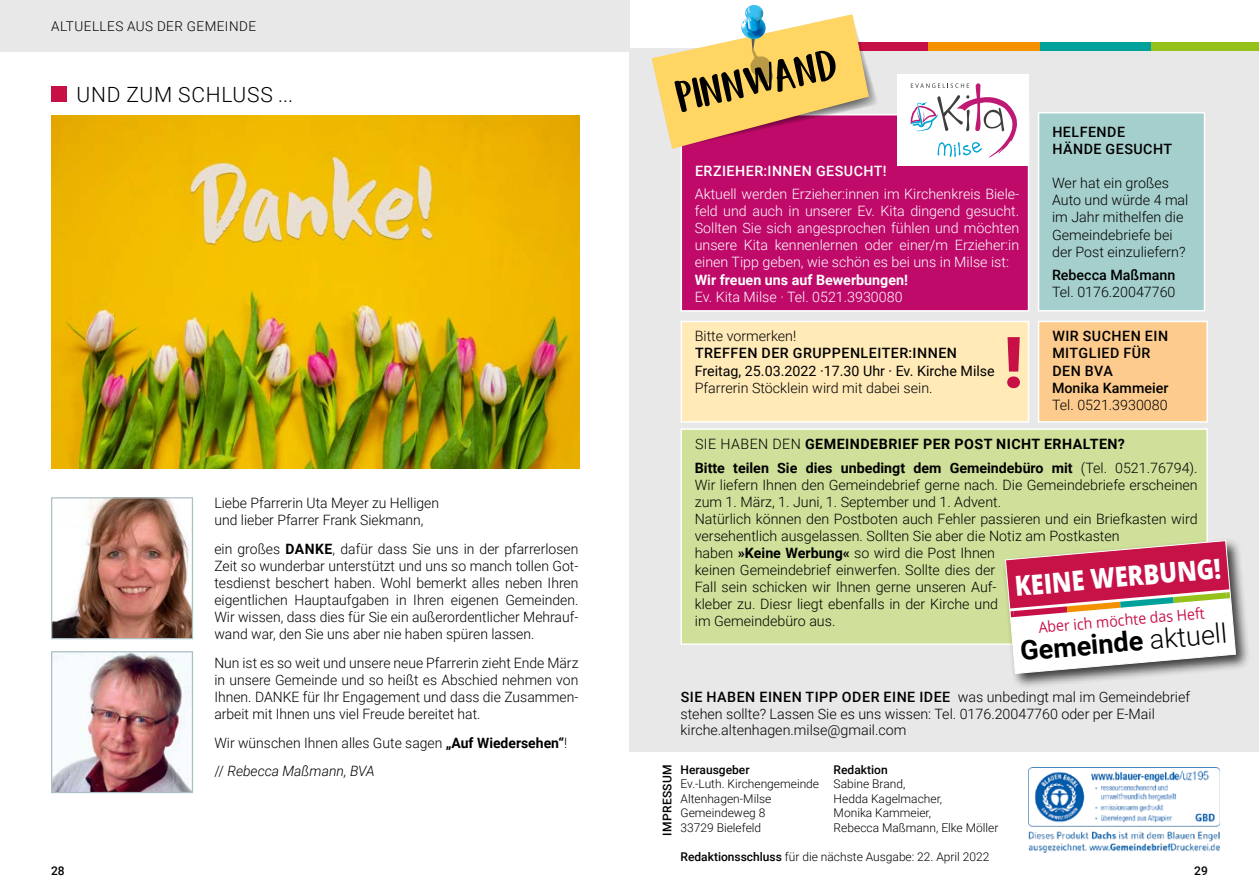
<style>
.page{position:relative;width:1259px;height:893px;background:#fff}
.page>*{position:absolute;margin:0;border:0;box-sizing:border-box;transform-origin:0 0}
.t1{font:800 27.6px "Open Sans";color:#fff;scale:.85 1}
.t2{font:700 27px "Roboto";color:#000}
.t3{font:300 21px "Roboto";letter-spacing:.035em;color:#000}
.t4{font:15.15px "Open Sans";color:#c71247;scale:.94 1}
.t5{font:300 14.25px/17.1px "Roboto";color:#000}
.t6{font:300 14.25px/17.1px "Roboto";color:#fff;text-align:justify}
.t7{font:700 14.25px/23.5px "Roboto";color:#000}
.t8{font:500 14.25px/17.1px "Roboto";letter-spacing:.035em;color:#000}
.t9{font:14.25px "Roboto";color:#000}
.t10{font:700 14.25px "Roboto";color:#fff}
.t11{font:500 14.25px "Roboto";letter-spacing:.035em;color:#fff}
.t12{font:500 14.25px "Roboto";color:#000}
.t13{font:300 13.5px "Roboto";letter-spacing:.035em;color:#000}
.t14{font:300 12px/14.4px "Roboto";color:#000}
.t15{font:500 12px "Roboto";color:#000}
.t16{font:500 12px "Roboto";letter-spacing:.035em;color:#000}
.s1{font-weight:700}
.s2{font-style:italic}
.s3{font-weight:300}
.s4{font-weight:500}
</style>
<div class="page">
<div style="left:0;top:0;width:629px;height:51px;background:#e9e8e8"></div>
<div style="left:629px;top:48px;width:630px;height:703px;background:#e9e8e8"></div>
<div style="left:816px;top:43px;width:112px;height:8px;background:#c61046"></div>
<div style="left:928px;top:43px;width:112px;height:8px;background:#f39100"></div>
<div style="left:1040px;top:43px;width:111px;height:8px;background:#00a19a"></div>
<div style="left:1151px;top:43px;width:108px;height:8px;background:#94c11a"></div>
<div style="left:1038px;top:112px;width:167px;height:200px;background:#a5cfcc"></div>
<div style="left:1038px;top:321px;width:169px;height:101px;background:#fccb8d"></div>
<div style="left:1037px;top:321px;width:171px;height:102px;border:2px solid #fff"></div>
<div style="left:681px;top:115px;width:347px;height:196px;background:#bf0a6a"></div>
<div style="left:680px;top:114px;width:349px;height:198px;border:2px solid #fff"></div>
<div style="left:681px;top:429px;width:526px;height:215px;background:#cfe09a"></div>
<div style="left:680px;top:428px;width:528px;height:217px;border:2px solid #fff"></div>
<div style="left:51px;top:86px;width:16px;height:16px;background:#c61046"></div>
<div style="left:681px;top:321px;width:348px;height:102px;background:#ffeab8"></div>
<svg style="left:651px;top:5px;width:228px;height:144px"></svg>
<div style="left:897px;top:75px;width:132px;height:91px;background:#fff"></div>
<svg style="left:910px;top:83px;width:107px;height:75px"></svg>
<img style="left:1028px;top:768px;width:191px;height:85px">
<div style="left:1001px;top:537px;width:250px;height:152px;background:#000;opacity:.75"></div>
<svg style="left:1004px;top:540px;width:232px;height:134px;background:#d89ba4"></svg>
<img style="left:51px;top:116px;width:528px;height:352px">
<img style="left:53px;top:499px;width:138px;height:138px">
<div style="left:51px;top:497px;width:142px;height:142px;border:1px solid #acbfc3"></div>
<img style="left:53px;top:653px;width:138px;height:138px">
<div style="left:51px;top:651px;width:142px;height:142px;border:1px solid #acbfc3"></div>
<p class="t13" style="left:51px;top:17px;width:206px">ALTUELLES AUS DER GEMEINDE</p>
<h3 class="t3" style="left:77px;top:80px;width:218px">UND ZUM SCHLUSS ...</h3>
<p class="t5" style="left:214px;top:494px;width:226px">Liebe Pfarrerin Uta Meyer zu Helligen und lieber Pfarrer Frank Siekmann,</p>
<p class="t5" style="left:214px;top:540px;width:366px;text-align:justify">ein großes <span class="s1">DANKE</span>, dafür dass Sie uns in der pfarrerlosen Zeit so wunderbar unterstützt und uns so manch tollen Got&shy;tesdienst beschert haben. Wohl bemerkt alles neben Ihren eigentlichen Hauptaufgaben in Ihren eigenen Gemeinden.<br>Wir wissen, dass dies für Sie ein außerordentlicher Mehrauf&shy;wand war, den Sie uns aber nie haben spüren lassen.</p>
<p class="t5" style="left:214px;top:654px;width:365px;text-align:justify">Nun ist es so weit und unsere neue Pfarrerin zieht Ende März in unsere Gemeinde und so heißt es Abschied nehmen von Ihnen. DANKE für Ihr Engagement und dass die Zusammen&shy;arbeit mit Ihnen uns viel Freude bereitet hat.</p>
<p class="t5" style="left:214px;top:728px;width:354px;line-height:28.5px">Wir wünschen Ihnen alles Gute sagen <span class="s1">„Auf Wiedersehen“</span>! // <span class="s2">Rebecca Maßmann, BVA</span></p>
<p class="t11" style="left:695px;top:160px;width:193px">ERZIEHER:INNEN GESUCHT!</p>
<p class="t6" style="left:695px;top:185px;width:326px">Aktuell werden Erzieher:innen im Kirchenkreis Biele&shy;feld und auch in unserer Ev. Kita dingend gesucht.<br>Sollten Sie sich angesprochen fühlen und möchten unsere Kita kennenlernen oder einer/m Erzieher:in einen Tipp geben, wie schön es bei uns in Milse ist:</p>
<p class="t10" style="left:695px;top:269px;width:215px">Wir freuen uns auf Bewerbungen!</p>
<p class="t6" style="left:695px;top:287px;width:209px">Ev. Kita Milse · Tel. 0521.3930080</p>
<p class="t5" style="left:695px;top:327px;width:103px">Bitte vormerken!</p>
<p class="t8" style="left:695px;top:344px;width:263px">TREFFEN DER GRUPPENLEITER:INNEN</p>
<p class="t9" style="left:695px;top:360px;width:301px">Freitag, 25.03.2022 ·17.30 Uhr · Ev. Kirche Milse</p>
<p class="t5" style="left:695px;top:379px;width:239px">Pfarrerin Stöcklein wird mit dabei sein.</p>
<p class="t8" style="left:1052px;top:123px;width:121px">HELFENDE<br>HÄNDE GESUCHT</p>
<p class="t5" style="left:1052px;top:174px;width:138px">Wer hat ein großes<br>Auto und würde 4 mal im Jahr mithelfen die<br>Gemeindebriefe bei der Post einzuliefern?</p>
<p class="t12" style="left:1052px;top:265px;width:125px">Rebecca Maßmann</p>
<p class="t5" style="left:1052px;top:283px;width:125px">Tel. 0176.20047760</p>
<p class="t8" style="left:1052px;top:327px;width:118px">WIR SUCHEN EIN<br>MITGLIED FÜR<br>DEN BVA<br>Monika Kammeier</p>
<p class="t5" style="left:1052px;top:396px;width:117px">Tel. 0521.3930080</p>
<p class="t7" style="left:695px;top:432px;width:504px"><span class="s3">SIE HABEN DEN</span> GEMEINDEBRIEF PER POST NICHT ERHALTEN?<br>Bitte teilen Sie dies unbedingt dem Gemeindebüro mit <span class="s3">(Tel. 0521.76794).</span></p>
<p class="t5" style="left:695px;top:475px;width:504px">Wir liefern Ihnen den Gemeindebrief gerne nach. Die Gemeindebriefe erscheinen zum 1. März, 1. Juni, 1. September und 1. Advent.<br>Natürlich können den Postboten auch Fehler passieren und ein Briefkasten wird versehentlich ausgelassen. Sollten Sie aber die Notiz am Postkasten<br>haben <span class="s1">»Keine Werbung«</span> so wird die Post Ihnen<br>keinen Gemeindebrief einwerfen. Sollte dies der<br>Fall sein schicken wir Ihnen gerne unseren Auf-<br>kleber zu. Diesr liegt ebenfalls in der Kirche und<br>im Gemeindebüro aus.</p>
<h1 class="t1" style="left:1013px;top:565px;width:244px;rotate:-5deg">KEINE WERBUNG!</h1>
<h2 class="t2" style="left:1018px;top:632px;width:209px;rotate:-5deg">Gemeinde <span class="s3">aktuell</span></h2>
<p class="t4" style="left:1037px;top:617px;width:179px;rotate:-5deg">Aber ich möchte das Heft</p>
<p class="t5" style="left:680px;top:688px;width:511px;line-height:16.5px"><span class="s4">SIE HABEN EINEN TIPP ODER EINE IDEE</span> was unbedingt mal im Gemeindebrief stehen sollte? Lassen Sie es uns wissen: Tel. 0176.20047760 oder per E-Mail kirche.altenhagen.milse@gmail.com</p>
<p class="t16" style="left:659px;top:836px;width:73px;rotate:-90deg">IMPRESSUM</p>
<p class="t15" style="left:680px;top:761px;width:71px">Herausgeber</p>
<p class="t14" style="left:680px;top:776px;width:140px">Ev.-Luth. Kirchengemeinde<br>Altenhagen-Milse<br>Gemeindeweg 8<br>33729 Bielefeld</p>
<p class="t14" style="left:680px;top:849px;width:310px"><span class="s4">Redaktionsschluss</span> für die nächste Ausgabe: 22. April 2022</p>
<p class="t15" style="left:833px;top:761px;width:56px">Redaktion</p>
<p class="t14" style="left:833px;top:776px;width:166px">Sabine Brand,<br>Hedda Kagelmacher,<br>Monika Kammeier,<br>Rebecca Maßmann, Elke Möller</p>
<p class="t15" style="left:51px;top:863px;width:15px">28</p>
<p class="t15" style="left:1194px;top:863px;width:15px">29</p>
</div>
